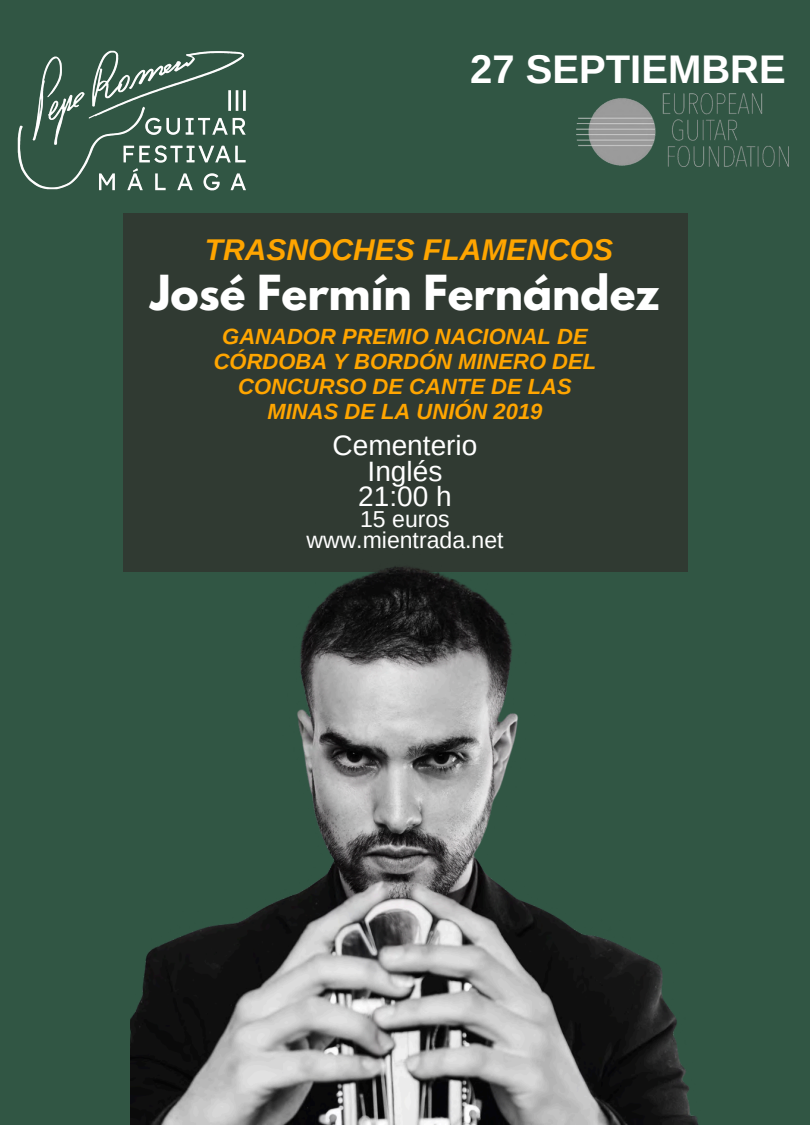
<style>
.page{position:relative;width:810px;height:1125px;background:#315644}
.page>*{position:absolute;margin:0;border:0;box-sizing:border-box;transform-origin:0 0}
.t1{font:700 42.8px "League Spartan";color:#fff}
.t2{font:700 40px "Arimo";color:#fff}
.t3{font:italic 700 30px "Arimo";color:#ffa500}
.t4{font:28px/25.5px "Arimo";color:#fff;text-align:center}
.t5{font:23px/21px "Arimo";color:#fff;text-align:center}
.t6{font:italic 700 22px/24.8px "Arimo";color:#ffa500;text-align:center}
</style>
<div class="page">
<div style="left:123px;top:213px;width:564px;height:359px;background:#303a32"></div>
<img style="left:576px;top:94px;width:213px;height:72px">
<img style="left:17px;top:50px;width:229px;height:141px">
<img style="left:130px;top:555px;width:569px;height:570px">
<h4 class="t2" style="left:470px;top:46px;width:317px">27 SEPTIEMBRE</h4>
<h3 class="t3" style="left:205px;top:233px;width:409px">TRASNOCHES FLAMENCOS</h3>
<h1 class="t1" style="left:150px;top:272px;width:511px">José Fermín Fernández</h1>
<h2 class="t6" style="left:214px;top:324px;width:384px">GANADOR PREMIO NACIONAL DE<br>CÓRDOBA Y BORDÓN MINERO DEL<br>CONCURSO DE CANTE DE LAS<br>MINAS DE LA UNIÓN 2019</h2>
<p class="t4" style="left:333px;top:433px;width:146px">Cementerio<br>Inglés<br>21:00 h</p>
<p class="t5" style="left:306px;top:509px;width:199px">15 euros www.mientrada.net</p>
</div>
